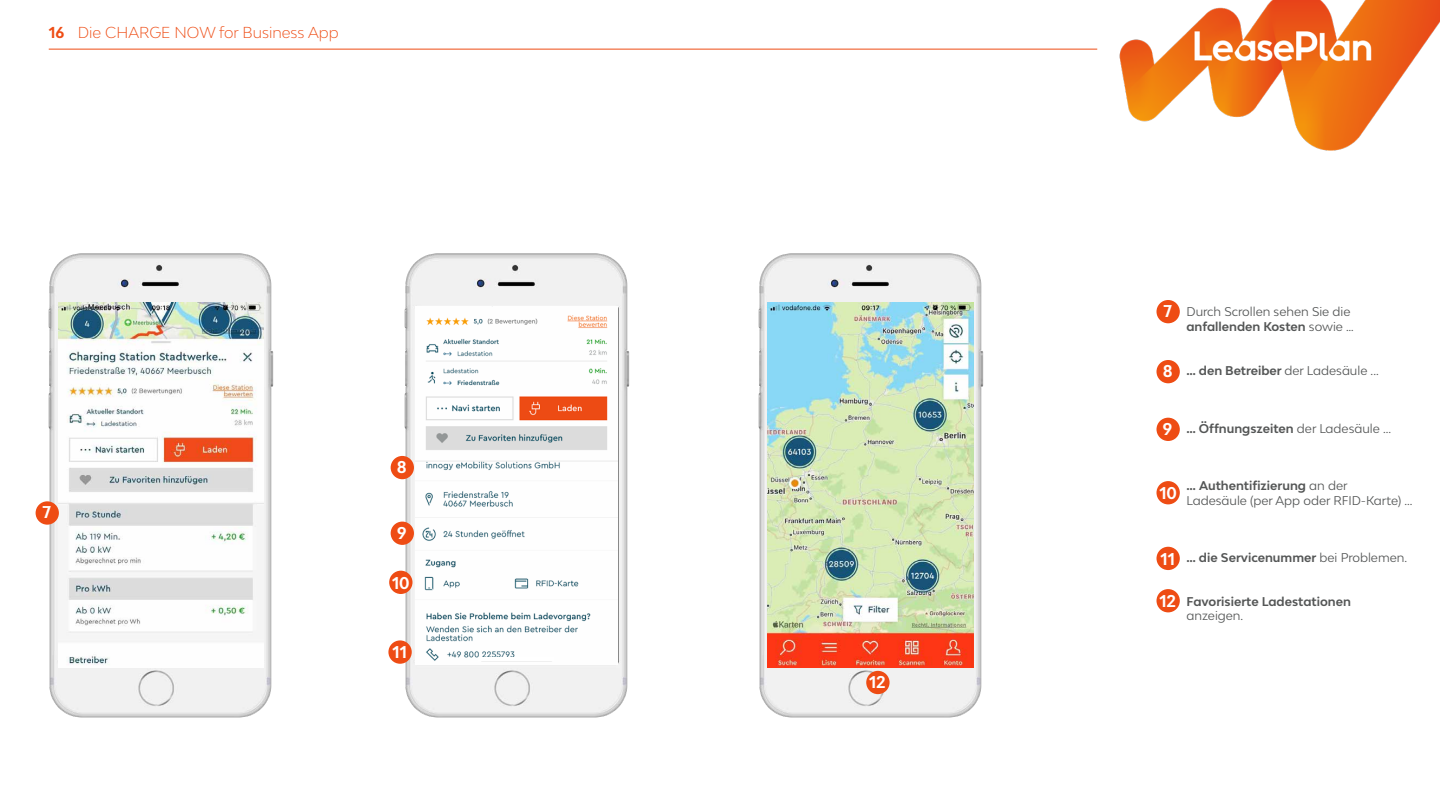
<style>
.page{position:relative;width:1440px;height:810px;background:#fff}
.page>*{position:absolute;margin:0;border:0;box-sizing:border-box;transform-origin:0 0}
.t1{font:700 16.12px "Lease Plan";color:#fff}
.t2{font:300 15px "Lease Plan";color:#ee4c14}
.t3{font:700 15px "Lease Plan";color:#ee4c14}
.t4{font:12px/15px "Lease Plan";color:#545656}
.t5{font:700 12px "Lease Plan";color:#545656}
.s1{font-weight:700}
.s2{font-weight:400}
</style>
<div class="page">
<img style="left:1120px;top:0;width:320px;height:151px">
<img style="left:49px;top:254px;width:225px;height:464px">
<img style="left:58px;top:303px;width:206px;height:365px">
<div style="left:36px;top:501px;width:23px;height:24px;background:#ee4c14;border-radius:50%"></div>
<div style="left:1156px;top:360px;width:24px;height:23px;background:#ee4c14;border-radius:50%"></div>
<div style="left:1156px;top:418px;width:24px;height:23px;background:#ee4c14;border-radius:50%"></div>
<div style="left:1156px;top:300px;width:24px;height:23px;background:#ee4c14;border-radius:50%"></div>
<div style="left:1156px;top:547px;width:24px;height:23px;background:#ee4c14;border-radius:50%"></div>
<img style="left:404px;top:254px;width:225px;height:464px">
<img style="left:415px;top:306px;width:203px;height:359px">
<div style="left:391px;top:456px;width:23px;height:23px;background:#ee4c14;border-radius:50%"></div>
<div style="left:391px;top:522px;width:23px;height:23px;background:#ee4c14;border-radius:50%"></div>
<img style="left:758px;top:254px;width:225px;height:464px">
<img style="left:768px;top:303px;width:205px;height:365px">
<hr style="left:49px;top:49px;width:1048px;height:1px;background:#ee4c14">
<div style="left:389px;top:571px;width:24px;height:23px;background:#ee4c14;border-radius:50%"></div>
<div style="left:1156px;top:481px;width:24px;height:23px;background:#ee4c14;border-radius:50%"></div>
<div style="left:1156px;top:589px;width:24px;height:23px;background:#ee4c14;border-radius:50%"></div>
<div style="left:388px;top:640px;width:24px;height:24px;background:#ee4c14;border-radius:50%"></div>
<div style="left:866px;top:671px;width:24px;height:23px;background:#ee4c14;border-radius:50%"></div>
<hr style="left:478px;top:657px;width:76px;height:4px;background:#fff">
<p class="t3" style="left:49px;top:23px;width:17px">16</p>
<p class="t2" style="left:78px;top:23px;width:263px">Die CHARGE NOW for Business App</p>
<h1 class="t1" style="left:42px;top:502px;width:10px">7</h1>
<h1 class="t1" style="left:397px;top:457px;width:11px">8</h1>
<h1 class="t1" style="left:397px;top:522px;width:11px">9</h1>
<h1 class="t1" style="left:392px;top:572px;width:19px">10</h1>
<h1 class="t1" style="left:392px;top:642px;width:16px">11</h1>
<h1 class="t1" style="left:869px;top:672px;width:18px">12</h1>
<h1 class="t1" style="left:1163px;top:301px;width:10px">7</h1>
<h1 class="t1" style="left:1163px;top:361px;width:11px">8</h1>
<p class="t4" style="left:1186px;top:303px;width:169px">Durch Scrollen sehen Sie die <span class="s1">anfallenden Kosten</span> sowie …</p>
<p class="t4" style="left:1186px;top:363px;width:194px"><span class="s1">… den Betreiber</span> der Ladesäule ...</p>
<h1 class="t1" style="left:1163px;top:418px;width:11px">9</h1>
<p class="t5" style="left:1186px;top:420px;width:206px">… Öffnungszeiten <span class="s2">der Ladesäule ...</span></p>
<h1 class="t1" style="left:1159px;top:483px;width:19px">10</h1>
<p class="t4" style="left:1186px;top:478px;width:228px;line-height:14.4px"><span class="s1">… Authentifizierung</span> an der<br>Ladesäule (per App oder RFID-Karte) ...</p>
<h1 class="t1" style="left:1161px;top:548px;width:16px">11</h1>
<h1 class="t1" style="left:1159px;top:590px;width:18px">12</h1>
<p class="t5" style="left:1186px;top:550px;width:222px">… die Servicenummer <span class="s2">bei Problemen.</span></p>
<p class="t5" style="left:1186px;top:593px;width:166px">Favorisierte Ladestationen</p>
<p class="t4" style="left:1186px;top:608px;width:58px">anzeigen.</p>
</div>
